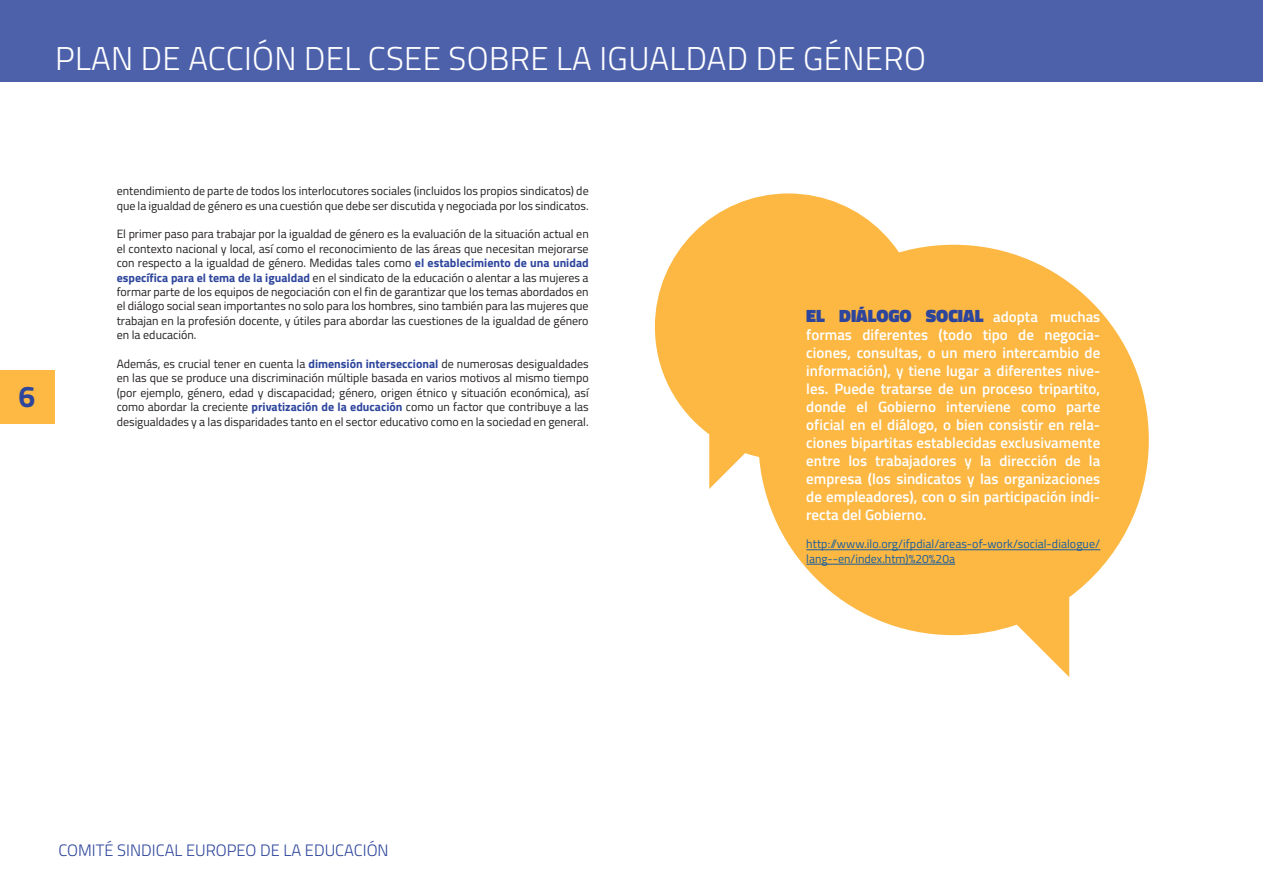
<style>
.page{position:relative;width:1263px;height:893px;background:#fff}
.page>*{position:absolute;margin:0;border:0;box-sizing:border-box;transform-origin:0 0}
.t1{font:300 33px "Titillium";letter-spacing:.01em;color:#fff}
.t2{font:700 30px "Titillium";color:#2d459c}
.t3{font:900 18px "Titillium";color:#2d459c}
.t4{font:300 16.5px "Titillium";color:#2d459c}
.t5{font:600 15px/18px "Titillium";color:#fff;text-align:justify}
.t6{font:12px/14.4px "Titillium";color:#231f20;text-align:justify}
.t7{font:12px/14.4px "Titillium";letter-spacing:.005em;color:#175d9e}
.s1{font-weight:700;color:#2d459c}
.s2{font-weight:600;font-size:15px;color:#fff}
</style>
<div class="page">
<div style="left:0;top:0;width:1263px;height:82px;background:#4d61ab"></div>
<hr style="left:1262px;top:0;width:1px;height:230px;background:#2d459c">
<div style="left:0;top:371px;width:55px;height:53px;background:#fdb943"></div>
<svg style="left:655px;top:193px;width:239px;height:296px;fill:#fcb843"></svg>
<svg style="left:758px;top:245px;width:391px;height:432px;fill:#fcb843"></svg>
<hr style="left:806px;top:549px;width:294px;height:1px;background:#175d9e">
<hr style="left:806px;top:564px;width:149px;height:1px;background:#175d9e">
<h1 class="t1" style="left:55px;top:34px;width:872px">PLAN DE ACCIÓN DEL CSEE SOBRE LA IGUALDAD DE GÉNERO</h1>
<h2 class="t2" style="left:18px;top:373px;width:18px">6</h2>
<p class="t6" style="left:117px;top:183px;width:474px">entendimiento de parte de todos los interlocutores sociales (incluidos los propios sindicatos) de que la igualdad de género es una cuestión que debe ser discutida y negociada por los sindicatos.</p>
<p class="t6" style="left:117px;top:226px;width:474px">El primer paso para trabajar por la igualdad de género es la evaluación de la situación actual en el contexto nacional y local, así como el reconocimiento de las áreas que necesitan mejorarse con respecto a la igualdad de género. Medidas tales como <span class="s1">el establecimiento de una unidad específica para el tema de la igualdad</span> en el sindicato de la educación o alentar a las mujeres a formar parte de los equipos de negociación con el fin de garantizar que los temas abordados en el diálogo social sean importantes no solo para los hombres, sino también para las mujeres que trabajan en la profesión docente, y útiles para abordar las cuestiones de la igualdad de género en la educación.</p>
<p class="t6" style="left:117px;top:356px;width:473px">Además, es crucial tener en cuenta la <span class="s1">dimensión interseccional</span> de numerosas desigualdades en las que se produce una discriminación múltiple basada en varios motivos al mismo tiempo (por ejemplo, género, edad y discapacidad; género, origen étnico y situación económica), así como abordar la creciente <span class="s1">privatización de la educación</span> como un factor que contribuye a las desigualdades y a las disparidades tanto en el sector educativo como en la sociedad en general.</p>
<h3 class="t3" style="left:806px;top:302px;width:295px">EL DIÁLOGO SOCIAL <span class="s2">adopta muchas</span></h3>
<p class="t5" style="left:806px;top:325px;width:295px">formas diferentes (todo tipo de negocia&shy;ciones, consultas, o un mero intercambio de información), y tiene lugar a diferentes nive&shy;les. Puede tratarse de un proceso tripartito, donde el Gobierno interviene como parte oficial en el diálogo, o bien consistir en rela&shy;ciones bipartitas establecidas exclusivamente entre los trabajadores y la dirección de la empresa (los sindicatos y las organizaciones de empleadores), con o sin participación indi&shy;recta del Gobierno.</p>
<p class="t7" style="left:806px;top:536px;width:295px">http://www.ilo.org/ifpdial/areas-of-work/social-dialogue/ lang--en/index.htm)%20%20a</p>
<h3 class="t4" style="left:58px;top:838px;width:332px">COMITÉ SINDICAL EUROPEO DE LA EDUCACIÓN</h3>
</div>
